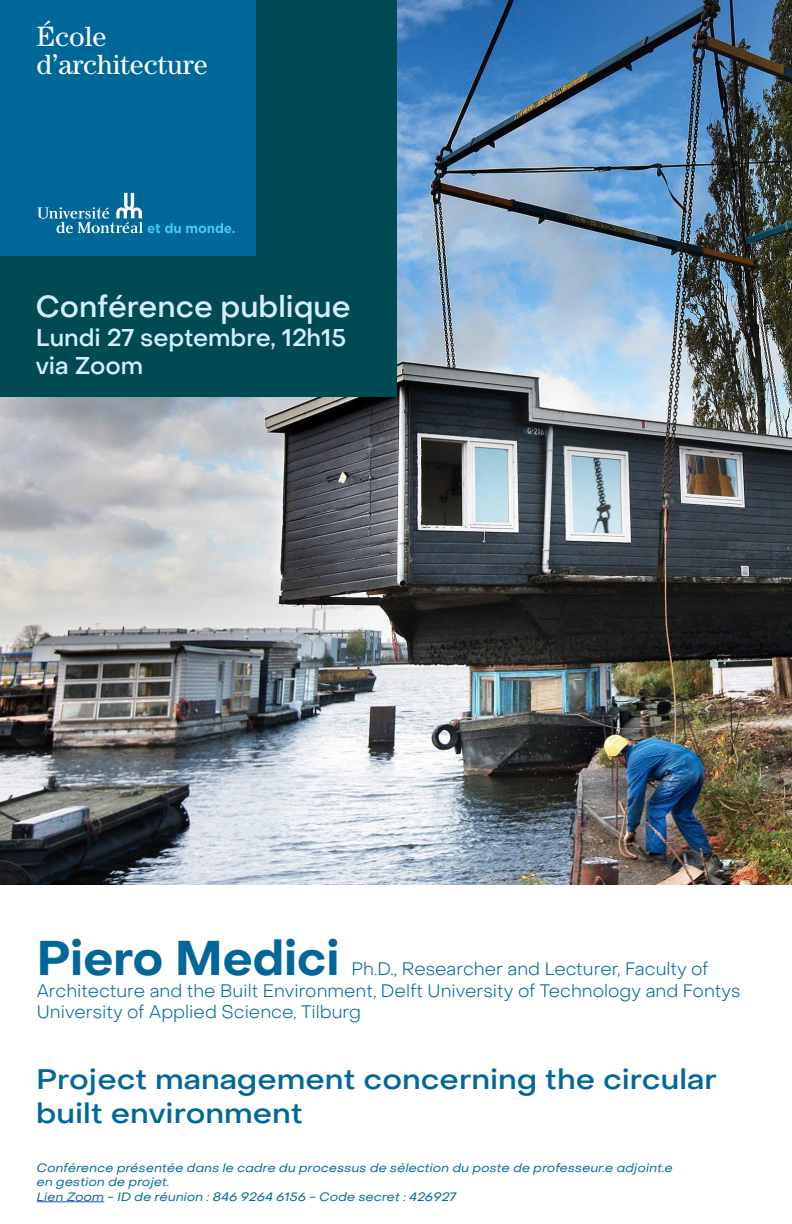
<style>
.page{position:relative;width:792px;height:1224px;background:#fff}
.page>*{position:absolute;margin:0;border:0;box-sizing:border-box;transform-origin:0 0}
.sous-titre_conferenc{font:700 48px "Object Sans";color:#006899}
.t1{font:500 30px "Object Sans";color:#d4effb}
.Titre{font:500 28px/33.6px "Object Sans";color:#006899;scale:1.1 1}
.t2{font:28px "Century";color:#fff}
.t3{font:500 24px "Object Sans";color:#d4effb}
.sous-titre_conferenc-2{font:300 18px/21.6px "Object Sans";color:#006899}
.Titre-2{font:italic 12px/14.4px "Object Sans";color:#006899;scale:1.1 1}
.s1{color:#175d9e}
</style>
<div class="page">
<img style="left:1px;top:0;width:791px;height:884px">
<div style="left:0;top:0;width:397px;height:397px;background:#004b53"></div>
<div style="left:0;top:0;width:255px;height:255px;background:#006899"></div>
<svg style="left:37px;top:193px;width:198px;height:40px"></svg>
<hr style="left:37px;top:1201px;width:67px;height:1px;background:#175d9e">
<p class="t2" style="left:37px;top:20px;width:72px">École</p>
<p class="t2" style="left:37px;top:48px;width:173px">d’architecture</p>
<p class="t1" style="left:36px;top:288px;width:316px">Conférence publique</p>
<p class="t3" style="left:36px;top:323px;width:312px">Lundi 27 septembre, 12h15</p>
<p class="t3" style="left:36px;top:351px;width:109px">via Zoom</p>
<p class="sous-titre_conferenc" style="left:37px;top:929px;width:304px">Piero Medici</p>
<p class="sous-titre_conferenc-2" style="left:37px;top:958px;width:705px;text-indent:315px">Ph.D., Researcher and Lecturer, Faculty of<br>Architecture and the Built Environment, Delft University of Technology and Fontys<br>University of Applied Science, Tilburg</p>
<p class="Titre" style="left:36px;top:1063px;width:620px">Project management concerning the circular built environment</p>
<p class="Titre-2" style="left:37px;top:1160px;width:580px">Conférence présentée dans le cadre du processus de sélection du poste de professeur.e adjoint.e en gestion de projet.</p>
<p class="Titre-2" style="left:37px;top:1189px;width:383px"><span class="s1">Lien Zoom</span> - ID de réunion : 846 9264 6156 - Code secret : 426927</p>
</div>
